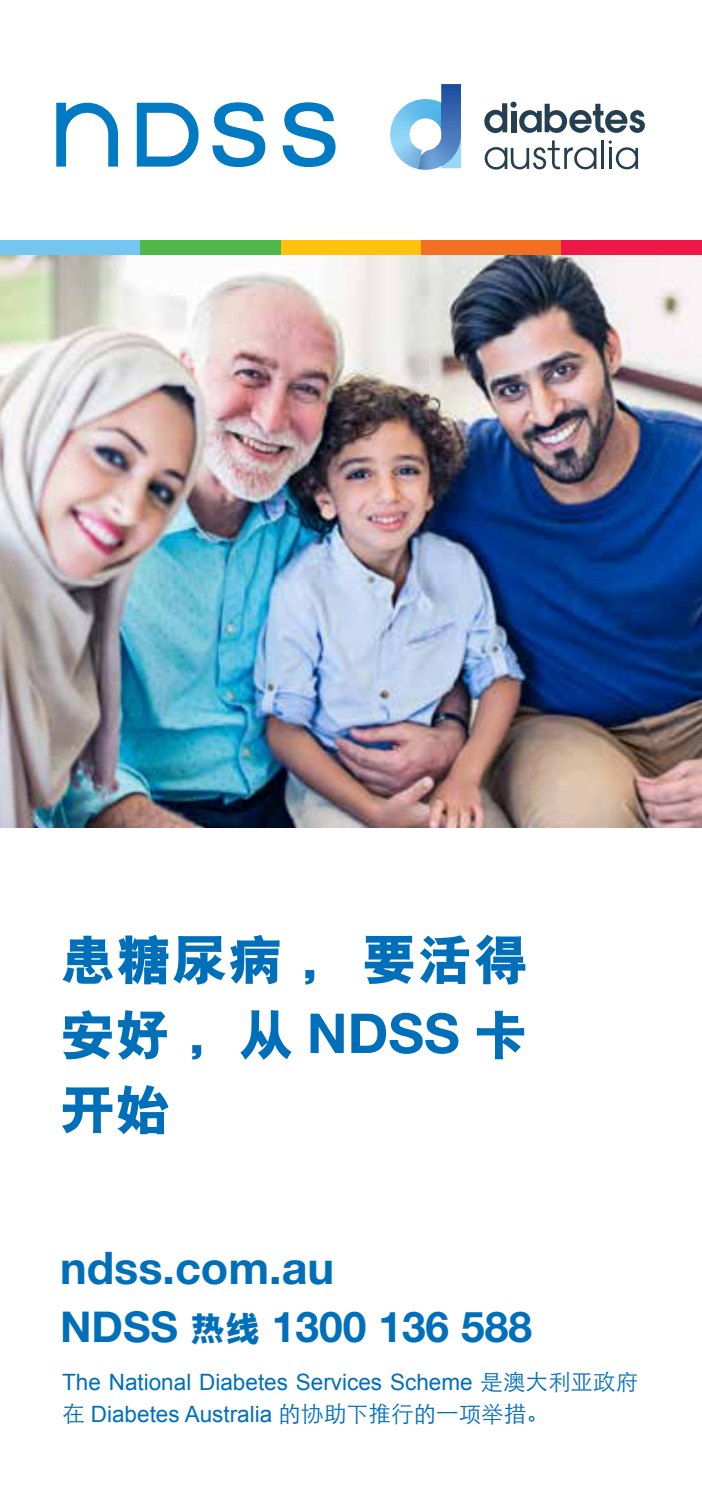
<style>
.page{position:relative;width:702px;height:1489px;background:#fff}
.page>*{position:absolute;margin:0;border:0;box-sizing:border-box;transform-origin:0 0}
.t1{font:800 55px/75px "ST Heiti SC";letter-spacing:.015em;color:#006fba;text-align:justify}
.t2{font:700 45px "Helvetica Neue LT Std";color:#006fba}
.t3{font:700 42.5px "Helvetica Neue LT Std";color:#006fba}
.t4{font:22.5px/32.5px "Arial";color:#006fba}
.s1{font-family:"Helvetica Neue LT Std";font-weight:700}
.s2{font-family:"ST Heiti SC";font-weight:800;font-size:35px}
.s3{font-family:"ST Heiti SC";font-weight:300}
</style>
<div class="page">
<hr style="left:601px;top:140px;width:3px;height:29px;background:#253f50">
<svg style="left:608px;top:140px;width:30px;height:29px"></svg>
<svg style="left:484px;top:102px;width:161px;height:31px"></svg>
<svg style="left:484px;top:140px;width:112px;height:29px"></svg>
<img style="left:418px;top:169px;width:15px;height:1px">
<svg style="left:390px;top:84px;width:71px;height:85px"></svg>
<svg style="left:56px;top:103px;width:62px;height:64px"></svg>
<svg style="left:137px;top:103px;width:61px;height:64px"></svg>
<svg style="left:212px;top:102px;width:53px;height:65px"></svg>
<svg style="left:282px;top:102px;width:53px;height:65px"></svg>
<img style="left:0;top:255px;width:702px;height:572px">
<div style="left:0;top:240px;width:140px;height:15px;background:#72c6ef"></div>
<div style="left:140px;top:240px;width:141px;height:15px;background:#50b848"></div>
<div style="left:281px;top:240px;width:140px;height:15px;background:#ffc20e"></div>
<div style="left:421px;top:240px;width:140px;height:15px;background:#f36f21"></div>
<div style="left:561px;top:240px;width:141px;height:15px;background:#ed1846"></div>
<h1 class="t1" style="left:60px;top:922px;width:469px">患糖尿病 , 要活得安好 , 从 <span class="s1">NDSS</span> 卡开始</h1>
<h2 class="t2" style="left:60px;top:1240px;width:276px">ndss.com.au</h2>
<h3 class="t3" style="left:60px;top:1300px;width:473px">NDSS <span class="s2">热线</span> 1300 136 588</h3>
<p class="t4" style="left:62px;top:1365px;width:577px">The National Diabetes Services Scheme <span class="s3">是澳大利亚政府在</span> Diabetes Australia <span class="s3">的协助下推行的一项举措。</span></p>
</div>
